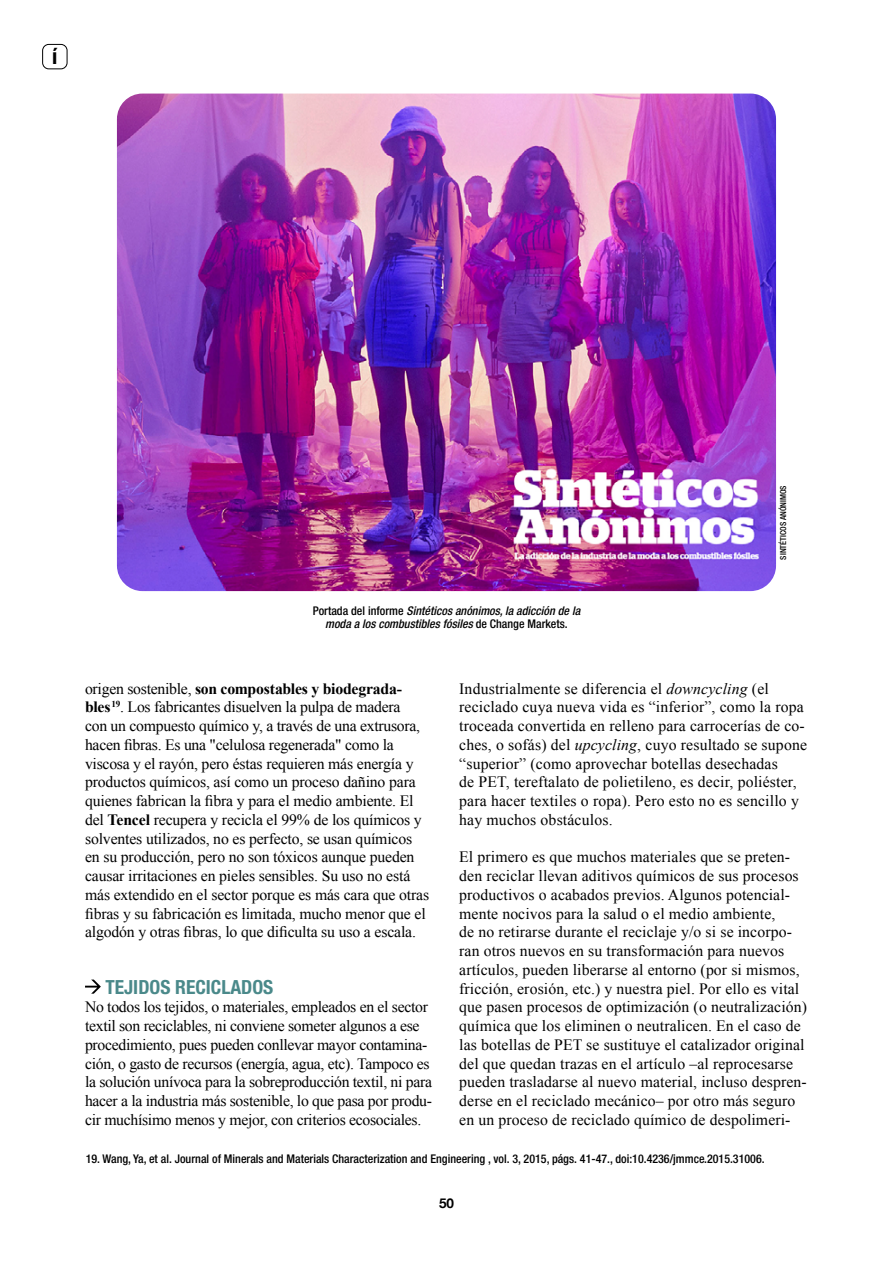
<style>
.page{position:relative;width:893px;height:1263px;background:#fff}
.page>*{position:absolute;margin:0;border:0;box-sizing:border-box;transform-origin:0 0}
.t1{font:700 condensed 21.75px "Helvetica Neue LT Std";color:#000}
.t2{font:700 condensed 19.5px "Helvetica Neue LT Std";color:#4a898a}
.t3{font:15.75px/18.8px "Times New Roman";letter-spacing:.005em;color:#000}
.t4{font:15.75px/18.8px "Times New Roman";letter-spacing:-.02em;color:#000}
.t5{font:700 13.5px "Helvetica Neue";color:#000}
.t6{font:500 condensed 12px "Helvetica Neue LT Std";color:#000}
.t7{font:italic 500 condensed 12px/13.5px "Helvetica Neue LT Std";color:#000;text-align:center}
.t8{font:500 condensed 8.25px "Helvetica Neue LT Std";color:#000}
.s1{font-style:normal}
.s2{font-weight:700}
.s3{font-style:italic}
</style>
<div class="page">
<div style="left:42px;top:44px;width:25px;height:25px;border:1px solid #000;border-radius:6px"></div>
<svg style="left:85px;top:979px;width:16px;height:15px"></svg>
<img style="left:117px;top:94px;width:659px;height:497px">
<h1 class="t1" style="left:52px;top:43px;width:7px">í</h1>
<p class="t7" style="left:313px;top:604px;width:269px"><span class="s1">Portada del informe</span> Sintéticos anónimos, la adicción de la moda a los combustibles fósiles <span class="s1">de Change Markets.</span></p>
<p class="t8" style="left:778px;top:560px;width:76px;rotate:-90deg">SINTÉTICOS ANÓNIMOS</p>
<p class="t3" style="left:85px;top:679px;width:346px">origen sostenible, <span class="s2">son compostables y biodegrada&shy;bles</span><sup>19</sup>. Los fabricantes disuelven la pulpa de madera<br>con un compuesto químico y, a través de una extrusora, hacen fibras. Es una "celulosa regenerada" como la viscosa y el rayón, pero éstas requieren más energía y productos químicos, así como un proceso dañino para quienes fabrican la fibra y para el medio ambiente. El del <span class="s2">Tencel</span> recupera y recicla el 99% de los químicos y solventes utilizados, no es perfecto, se usan químicos en su producción, pero no son tóxicos aunque pueden causar irritaciones en pieles sensibles. Su uso no está más extendido en el sector porque es más cara que otras fibras y su fabricación es limitada, mucho menor que el algodón y otras fibras, lo que dificulta su uso a escala.</p>
<p class="t2" style="left:106px;top:975px;width:169px">TEJIDOS RECICLADOS</p>
<p class="t4" style="left:85px;top:997px;width:348px">No todos los tejidos, o materiales, empleados en el sector textil son reciclables, ni conviene someter algunos a ese procedimiento, pues pueden conllevar mayor contamina&shy;ción, o gasto de recursos (energía, agua, etc). Tampoco es la solución unívoca para la sobreproducción textil, ni para hacer a la industria más sostenible, lo que pasa por produ&shy;cir muchísimo menos y mejor, con criterios ecosociales.</p>
<p class="t3" style="left:459px;top:679px;width:349px">Industrialmente se diferencia el <span class="s3">downcycling</span> (el reciclado cuya nueva vida es “inferior”, como la ropa troceada convertida en relleno para carrocerías de co&shy;ches, o sofás) del <span class="s3">upcycling</span>, cuyo resultado se supone “superior” (como aprovechar botellas desechadas<br>de PET, tereftalato de polietileno, es decir, poliéster, para hacer textiles o ropa). Pero esto no es sencillo y hay muchos obstáculos.</p>
<p class="t3" style="left:459px;top:847px;width:349px">El primero es que muchos materiales que se preten&shy;den reciclar llevan aditivos químicos de sus procesos productivos o acabados previos. Algunos potencial&shy;mente nocivos para la salud o el medio ambiente,<br>de no retirarse durante el reciclaje y/o si se incorpo&shy;ran otros nuevos en su transformación para nuevos artículos, pueden liberarse al entorno (por si mismos, fricción, erosión, etc.) y nuestra piel. Por ello es vital que pasen procesos de optimización (o neutralización) química que los eliminen o neutralicen. En el caso de las botellas de PET se sustituye el catalizador original del que quedan trazas en el artículo –al reprocesarse pueden trasladarse al nuevo material, incluso despren&shy;derse en el reciclado mecánico– por otro más seguro en un proceso de reciclado químico de despolimeri-</p>
<p class="t6" style="left:86px;top:1152px;width:680px">19. Wang, Ya, et al. Journal of Minerals and Materials Characterization and Engineering , vol. 3, 2015, págs. 41-47., doi:10.4236/jmmce.2015.31006.</p>
<p class="t5" style="left:439px;top:1193px;width:16px">50</p>
</div>
